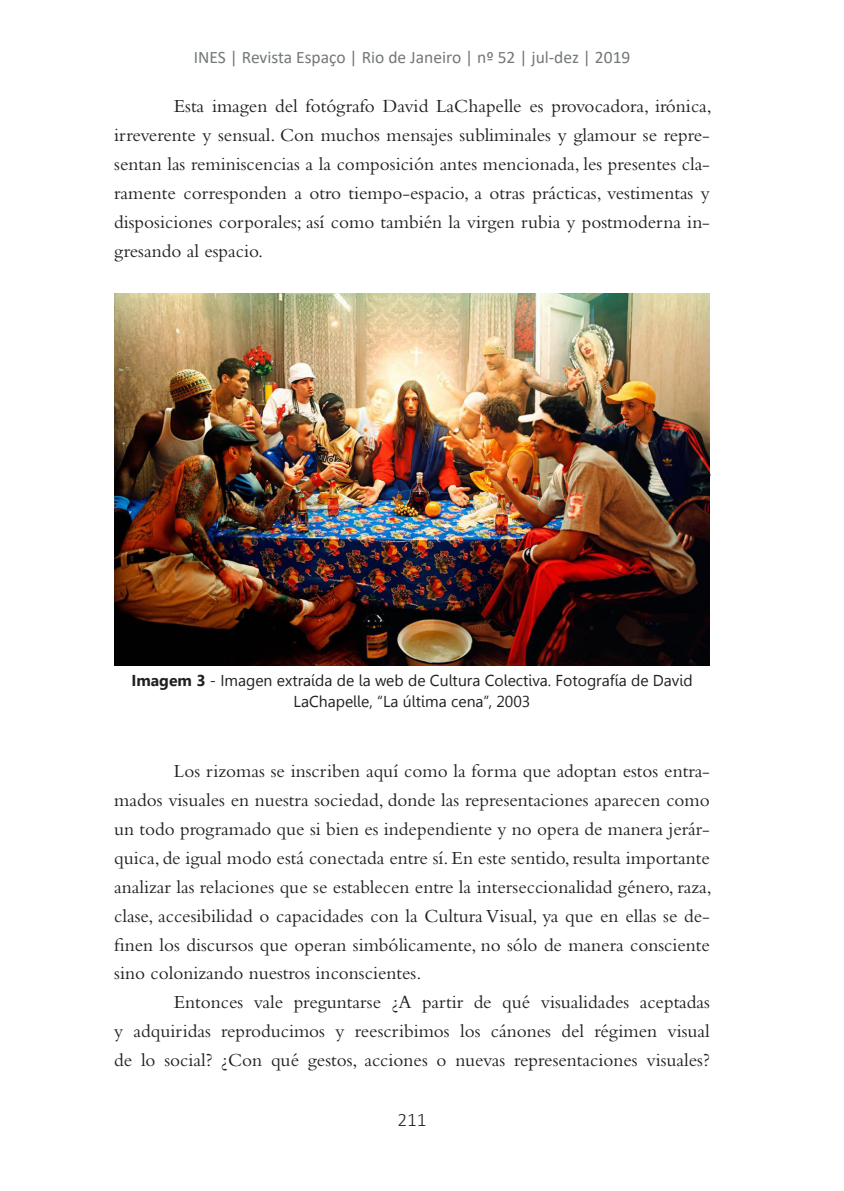
<style>
.page{position:relative;width:844px;height:1191px;background:#fff}
.page>*{position:absolute;margin:0;border:0;box-sizing:border-box;transform-origin:0 0}
.TEXTO{font:19.25px/28.9px "Bembo Std";color:#231f20;text-align:justify}
.t1{font:300 19.25px "Calibri";color:#231f20}
.t2{font:17.5px "Calibri";color:#74787a}
.legenda{font:15.75px/21px "Gisha";color:#231f20;text-align:center}
.s1{font-weight:700}
</style>
<div class="page">
<img style="left:114px;top:293px;width:595px;height:372px">
<p class="t2" style="left:194px;top:45px;width:438px">INES | Revista Espaço | Rio de Janeiro | nº 52 | jul-dez | 2019</p>
<p class="TEXTO" style="left:114px;top:91px;width:599px;text-indent:60px">Esta imagen del fotógrafo David LaChapelle es provocadora, irónica, irreverente y sensual. Con muchos mensajes subliminales y glamour se repre&shy;sentan las reminiscencias a la composición antes mencionada, les presentes cla&shy;ramente corresponden a otro tiempo-espacio, a otras prácticas, vestimentas y disposiciones corporales; así como también la virgen rubia y postmoderna in&shy;gresando al espacio.</p>
<p class="legenda" style="left:131px;top:670px;width:563px"><span class="s1">Imagem 3</span> - Imagen extraída de la web de Cultura Colectiva. Fotografía de David<br>LaChapelle, “La última cena”, 2003</p>
<p class="TEXTO" style="left:114px;top:756px;width:599px;text-indent:60px">Los rizomas se inscriben aquí como la forma que adoptan estos entra&shy;mados visuales en nuestra sociedad, donde las representaciones aparecen como un todo programado que si bien es independiente y no opera de manera jerár&shy;quica, de igual modo está conectada entre sí. En este sentido, resulta importante analizar las relaciones que se establecen entre la interseccionalidad género, raza, clase, accesibilidad o capacidades con la Cultura Visual, ya que en ellas se de&shy;finen los discursos que operan simbólicamente, no sólo de manera consciente sino colonizando nuestros inconscientes.</p>
<p class="TEXTO" style="left:114px;top:987px;width:597px;text-indent:60px">Entonces vale preguntarse ¿A partir de qué visualidades aceptadas y adquiridas reproducimos y reescribimos los cánones del régimen visual de lo social? ¿Con qué gestos, acciones o nuevas representaciones visuales?</p>
<p class="t1" style="left:397px;top:1107px;width:31px">211</p>
</div>
